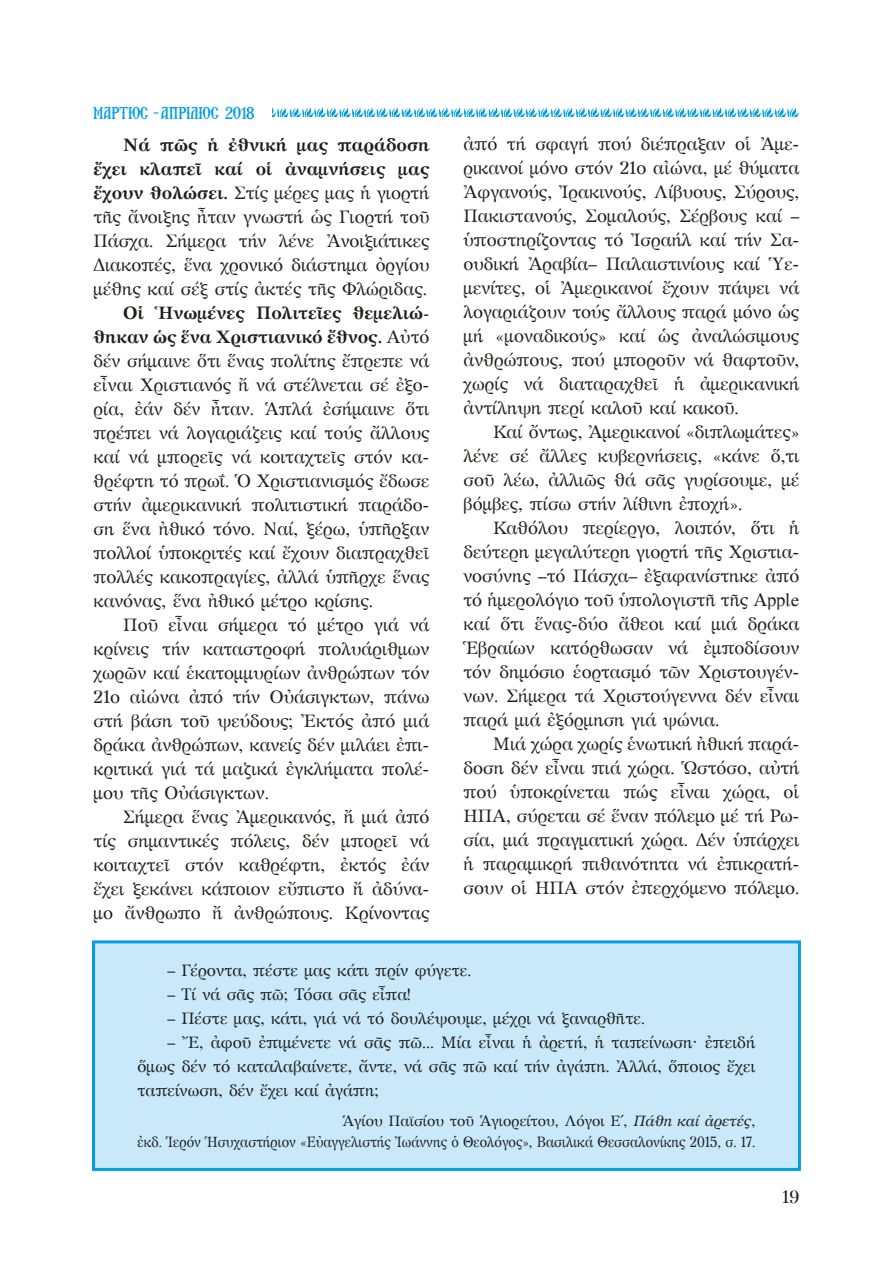
<style>
.page{position:relative;width:893px;height:1263px;background:#fff}
.page>*{position:absolute;margin:0;border:0;box-sizing:border-box;transform-origin:0 0}
.t1{font:18px/24px "GFS Artemisia";color:#1d1d1b;text-align:justify}
.t2{font:16.5px/24px "GFS Artemisia";color:#1d1d1b;text-align:justify}
.t3{font:16.5px "DA Athos Hel Lat P";color:#009fe3}
.t4{font:15px/21px "GFS Artemisia";color:#1d1d1b;text-align:right}
.s1{font-weight:700}
.s2{font-style:italic}
</style>
<div class="page">
<img style="left:272px;top:107px;width:527px;height:10px">
<div style="left:94px;top:942px;width:705px;height:227px;background:#c9e9fb"></div>
<div style="left:92px;top:940px;width:709px;height:231px;border:3px solid #009fe3"></div>
<p class="t3" style="left:94px;top:104px;width:163px">MAPTIOC - A¶PI§IOC 2018</p>
<p class="t1" style="left:94px;top:132px;width:337px;text-indent:30px"><span class="s1">Νά πῶς ἡ ἐθνική μας παράδοση ἔχει κλαπεῖ καί οἱ ἀναμνήσεις μας ἔχουν θολώσει.</span> Στίς μέρες μας ἡ γιορτή τῆς ἄνοιξης ἦταν γνωστή ὡς Γιορτή τοῦ Πάσχα. Σήμερα τήν λένε Ἀνοιξιάτικες Διακοπές, ἕνα χρονικό διάστημα ὀργίου μέθης καί σέξ στίς ἀκτές τῆς Φλώριδας.</p>
<p class="t1" style="left:94px;top:300px;width:337px;text-indent:30px"><span class="s1">Οἱ Ἡνωμένες Πολιτεῖες θεμελιώ&shy;θηκαν ὡς ἕνα Χριστιανικό ἔθνος.</span> Αὐτό δέν σήμαινε ὅτι ἕνας πολίτης ἔπρεπε νά εἶναι Χριστιανός ἤ νά στέλνεται σέ ἐξο&shy;ρία, ἐάν δέν ἦταν. Ἁπλά ἐσήμαινε ὅτι πρέπει νά λογαριάζεις καί τούς ἄλλους καί νά μπορεῖς νά κοιταχτεῖς στόν κα&shy;θρέφτη τό πρωΐ. Ὁ Χριστιανισμός ἔδωσε στήν ἀμερικανική πολιτιστική παράδο&shy;ση ἕνα ἠθικό τόνο. Ναί, ξέρω, ὑπῆρξαν πολλοί ὑποκριτές καί ἔχουν διαπραχθεῖ πολλές κακοπραγίες, ἀλλά ὑπῆρχε ἕνας κανόνας, ἕνα ἠθικό μέτρο κρίσης.</p>
<p class="t1" style="left:94px;top:611px;width:337px;text-indent:30px">Ποῦ εἶναι σήμερα τό μέτρο γιά νά κρίνεις τήν καταστροφή πολυάριθμων χωρῶν καί ἑκατομμυρίων ἀνθρώπων τόν 21ο αἰώνα ἀπό τήν Οὐάσιγκτων, πάνω στή βάση τοῦ ψεύδους; Ἐκτός ἀπό μιά δράκα ἀνθρώπων, κανείς δέν μιλάει ἐπι&shy;κριτικά γιά τά μαζικά ἐγκλήματα πολέ&shy;μου τῆς Οὐάσιγκτων.</p>
<p class="t1" style="left:94px;top:803px;width:337px;text-indent:30px">Σήμερα ἕνας Ἀμερικανός, ἤ μιά ἀπό τίς σημαντικές πόλεις, δέν μπορεῖ νά κοιταχτεῖ στόν καθρέφτη, ἐκτός ἐάν ἔχει ξεκάνει κάποιον εὔπιστο ἤ ἀδύνα&shy;μο ἄνθρωπο ἤ ἀνθρώπους. Κρίνοντας</p>
<p class="t1" style="left:463px;top:131px;width:337px">ἀπό τή σφαγή πού διέπραξαν οἱ Ἀμε&shy;ρικανοί μόνο στόν 21ο αἰώνα, μέ θύματα Ἀφγανούς, Ἰρακινούς, Λίβυους, Σύρους, Πακιστανούς, Σομαλούς, Σέρβους καί – ὑποστηρίζοντας τό Ἰσραήλ καί τήν Σα&shy;ουδική Ἀραβία– Παλαιστινίους καί Ὑε&shy;μενίτες, οἱ Ἀμερικανοί ἔχουν πάψει νά λογαριάζουν τούς ἄλλους παρά μόνο ὡς μή «μοναδικούς» καί ὡς ἀναλώσιμους ἀνθρώπους, πού μποροῦν νά θαφτοῦν, χωρίς νά διαταραχθεῖ ἡ ἀμερικανική ἀντίληψη περί καλοῦ καί κακοῦ.</p>
<p class="t1" style="left:463px;top:419px;width:337px;text-indent:30px">Καί ὄντως, Ἀμερικανοί «διπλωμάτες» λένε σέ ἄλλες κυβερνήσεις, «κάνε ὅ,τι σοῦ λέω, ἀλλιῶς θά σᾶς γυρίσουμε, μέ βόμβες, πίσω στήν λίθινη ἐποχή».</p>
<p class="t1" style="left:463px;top:515px;width:337px;text-indent:30px">Καθόλου περίεργο, λοιπόν, ὅτι ἡ δεύτερη μεγαλύτερη γιορτή τῆς Χριστια&shy;νοσύνης –τό Πάσχα– ἐξαφανίστηκε ἀπό τό ἡμερολόγιο τοῦ ὑπολογιστῆ τῆς Apple καί ὅτι ἕνας-δύο ἄθεοι καί μιά δράκα Ἑβραίων κατόρθωσαν νά ἐμποδίσουν τόν δημόσιο ἑορτασμό τῶν Χριστουγέν&shy;νων. Σήμερα τά Χριστούγεννα δέν εἶναι παρά μιά ἐξόρμηση γιά ψώνια.</p>
<p class="t1" style="left:463px;top:731px;width:337px;text-indent:30px">Μιά χώρα χωρίς ἑνωτική ἠθική παρά&shy;δοση δέν εἶναι πιά χώρα. Ὡστόσο, αὐτή πού ὑποκρίνεται πώς εἶναι χώρα, οἱ ΗΠΑ, σύρεται σέ ἕναν πόλεμο μέ τή Ρω&shy;σία, μιά πραγματική χώρα. Δέν ὑπάρχει ἡ παραμικρή πιθανότητα νά ἐπικρατή&shy;σουν οἱ ΗΠΑ στόν ἐπερχόμενο πόλεμο.</p>
<p class="t2" style="left:167px;top:957px;width:305px">– Γέροντα, πέστε μας κάτι πρίν φύγετε.</p>
<p class="t2" style="left:167px;top:982px;width:245px">– Τί νά σᾶς πῶ; Τόσα σᾶς εἶπα!</p>
<p class="t2" style="left:167px;top:1006px;width:479px">– Πέστε μας, κάτι, γιά νά τό δουλέψουμε, μέχρι νά ξαναρθῆτε.</p>
<p class="t2" style="left:138px;top:1030px;width:619px;text-indent:30px">– Ἔ, ἀφοῦ ἐπιμένετε νά σᾶς πῶ... Μία εἶναι ἡ ἀρετή, ἡ ταπείνωση· ἐπειδή ὅμως δέν τό καταλαβαίνετε, ἄντε, νά σᾶς πῶ καί τήν ἀγάπη. Ἀλλά, ὅποιος ἔχει ταπείνωση, δέν ἔχει καί ἀγάπη;</p>
<p class="t4" style="left:138px;top:1110px;width:619px">Ἁγίου Παϊσίου τοῦ Ἁγιορείτου, Λόγοι Ε´, <span class="s2">Πάθη καί ἀρετές</span>,<br>ἐκδ. Ἱερόν Ἡσυχαστήριον «Εὐαγγελιστής Ἰωάννης ὁ Θεολόγος», Βασιλικά Θεσσαλονίκης 2015, σ. 17.</p>
<p class="t1" style="left:782px;top:1184px;width:19px">19</p>
</div>
